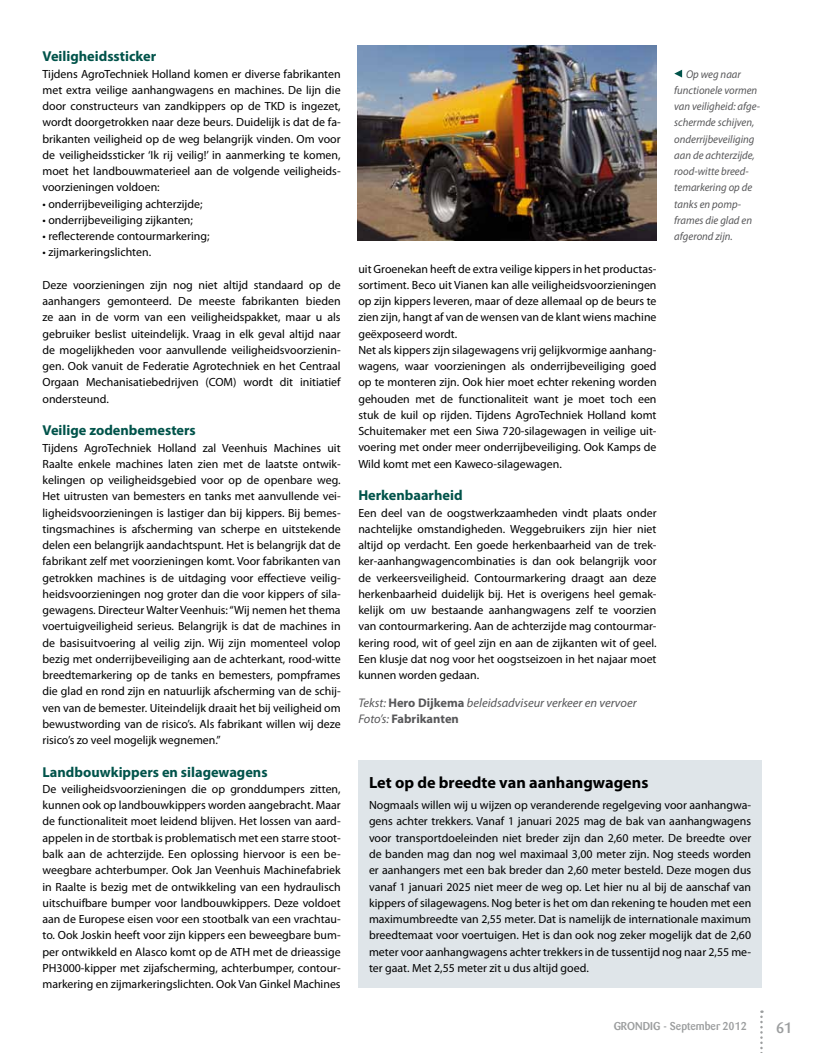
<style>
.page{position:relative;width:815px;height:1053px;background:#fff}
.page>*{position:absolute;margin:0;border:0;box-sizing:border-box;transform-origin:0 0}
.t1{font:700 16.25px "Myriad Pro";color:#000}
.t2{font:500 15px "Barmeno Pro";color:#9c9e9f}
.t3{font:700 14.38px "Myriad Pro";color:#00534a}
.t4{font:italic 12.5px/16.2px "Myriad Pro";color:#58585a}
.t5{font:11.88px/16.2px "Myriad Pro";color:#000;text-align:justify}
.t6{font:italic 11.25px/16.2px "Myriad Pro";color:#58585a;scale:.95 1}
.t7{font:500 11.25px "Barmeno Pro";color:#9c9e9f}
.s1{font-weight:700;font-style:normal}
</style>
<div class="page">
<div style="left:358px;top:760px;width:404px;height:228px;background:#dfe5e9"></div>
<img style="left:357px;top:45px;width:300px;height:195px">
<svg style="left:674px;top:70px;width:8px;height:8px"></svg>
<svg style="left:760px;top:1010px;width:3px;height:43px"></svg>
<p class="t3" style="left:43px;top:47px;width:115px">Veiligheidssticker</p>
<p class="t5" style="left:43px;top:65px;width:300px">Tijdens AgroTechniek Holland komen er diverse fabrikanten met extra veilige aanhangwagens en machines. De lijn die door constructeurs van zandkippers op de TKD is ingezet, wordt doorgetrokken naar deze beurs. Duidelijk is dat de fa&shy;brikanten veiligheid op de weg belangrijk vinden. Om voor de veiligheidssticker ‘Ik rij veilig!’ in aanmerking te komen, moet het landbouwmaterieel aan de volgende veiligheids&shy;voorzieningen voldoen:</p>
<p class="t5" style="left:43px;top:195px;width:162px">• onderrijbeveiliging achterzijde;</p>
<p class="t5" style="left:43px;top:211px;width:152px">• onderrijbeveiliging zijkanten;</p>
<p class="t5" style="left:43px;top:228px;width:169px">• reflecterende contourmarkering;</p>
<p class="t5" style="left:43px;top:244px;width:110px">• zijmarkeringslichten.</p>
<p class="t5" style="left:43px;top:276px;width:300px">Deze voorzieningen zijn nog niet altijd standaard op de aanhangers gemonteerd. De meeste fabrikanten bieden ze aan in de vorm van een veiligheidspakket, maar u als gebruiker beslist uiteindelijk. Vraag in elk geval altijd naar de mogelijkheden voor aanvullende veiligheidsvoorzienin&shy;gen. Ook vanuit de Federatie Agrotechniek en het Centraal Orgaan Mechanisatiebedrijven (COM) wordt dit initiatief ondersteund.</p>
<p class="t3" style="left:43px;top:421px;width:155px">Veilige zodenbemesters</p>
<p class="t5" style="left:43px;top:439px;width:300px">Tijdens AgroTechniek Holland zal Veenhuis Machines uit Raalte enkele machines laten zien met de laatste ontwik&shy;kelingen op veiligheidsgebied voor op de openbare weg.<br>Het uitrusten van bemesters en tanks met aanvullende vei&shy;ligheidsvoorzieningen is lastiger dan bij kippers. Bij bemes&shy;tingsmachines is afscherming van scherpe en uitstekende delen een belangrijk aandachtspunt. Het is belangrijk dat de fabrikant zelf met voorzieningen komt. Voor fabrikanten van getrokken machines is de uitdaging voor effectieve veilig&shy;heidsvoorzieningen nog groter dan die voor kippers of sila&shy;gewagens. Directeur Walter Veenhuis: “Wij nemen het thema voertuigveiligheid serieus. Belangrijk is dat de machines in de basisuitvoering al veilig zijn. Wij zijn momenteel volop bezig met onderrijbeveiliging aan de achterkant, rood-witte breedtemarkering op de tanks en bemesters, pompframes die glad en rond zijn en natuurlijk afscherming van de schij&shy;ven van de bemester. Uiteindelijk draait het bij veiligheid om bewustwording van de risico’s. Als fabrikant willen wij deze risico’s zo veel mogelijk wegnemen.”</p>
<p class="t3" style="left:43px;top:762px;width:227px">Landbouwkippers en silagewagens</p>
<p class="t5" style="left:43px;top:780px;width:300px">De veiligheidsvoorzieningen die op gronddumpers zitten, kunnen ook op landbouwkippers worden aangebracht. Maar de functionaliteit moet leidend blijven. Het lossen van aard&shy;appelen in de stortbak is problematisch met een starre stoot&shy;balk aan de achterzijde. Een oplossing hiervoor is een be&shy;weegbare achterbumper. Ook Jan Veenhuis Machinefabriek in Raalte is bezig met de ontwikkeling van een hydraulisch uitschuifbare bumper voor landbouwkippers. Deze voldoet aan de Europese eisen voor een stootbalk van een vrachtau&shy;to. Ook Joskin heeft voor zijn kippers een beweegbare bum&shy;per ontwikkeld en Alasco komt op de ATH met de drieassige PH3000-kipper met zijafscherming, achterbumper, contour&shy;markering en zijmarkeringslichten. Ook Van Ginkel Machines</p>
<p class="t5" style="left:358px;top:260px;width:300px;text-align:left">uit Groenekan heeft de extra veilige kippers in het productas&shy;sortiment. Beco uit Vianen kan alle veiligheidsvoorzieningen op zijn kippers leveren, maar of deze allemaal op de beurs te zien zijn, hangt af van de wensen van de klant wiens machine geëxposeerd wordt.<br>Net als kippers zijn silagewagens vrij gelijkvormige aanhang&shy;wagens, waar voorzieningen als onderrijbeveiliging goed op te monteren zijn. Ook hier moet echter rekening worden gehouden met de functionaliteit want je moet toch een stuk de kuil op rijden. Tijdens AgroTechniek Holland komt Schuitemaker met een Siwa 720-silagewagen in veilige uit&shy;voering met onder meer onderrijbeveiliging. Ook Kamps de Wild komt met een Kaweco-silagewagen.</p>
<p class="t3" style="left:358px;top:486px;width:106px">Herkenbaarheid</p>
<p class="t5" style="left:358px;top:504px;width:300px">Een deel van de oogstwerkzaamheden vindt plaats onder nachtelijke omstandigheden. Weggebruikers zijn hier niet altijd op verdacht. Een goede herkenbaarheid van de trek&shy;ker-aanhangwagencombinaties is dan ook belangrijk voor de verkeersveiligheid. Contourmarkering draagt aan deze herkenbaarheid duidelijk bij. Het is overigens heel gemak&shy;kelijk om uw bestaande aanhangwagens zelf te voorzien van contourmarkering. Aan de achterzijde mag contourmar&shy;kering rood, wit of geel zijn en aan de zijkanten wit of geel.<br>Een klusje dat nog voor het oogstseizoen in het najaar moet kunnen worden gedaan.</p>
<p class="t4" style="left:358px;top:694px;width:280px">Tekst: <span class="s1">Hero Dijkema</span> beleidsadviseur verkeer en vervoer<br>Foto’s: <span class="s1">Fabrikanten</span></p>
<p class="t6" style="left:674px;top:65px;width:92px;text-indent:12px">Op weg naar functionele vormen van veiligheid: afge&shy;schermde schijven, onderrijbeveiliging aan de achterzijde, rood-witte breed&shy;temarkering op de tanks en pomp&shy;frames die glad en afgerond zijn.</p>
<h1 class="t1" style="left:369px;top:771px;width:281px">Let op de breedte van aanhangwagens</h1>
<p class="t5" style="left:369px;top:796px;width:384px">Nogmaals willen wij u wijzen op veranderende regelgeving voor aanhangwa&shy;gens achter trekkers. Vanaf 1 januari 2025 mag de bak van aanhangwagens voor transportdoeleinden niet breder zijn dan 2,60 meter. De breedte over de banden mag dan nog wel maximaal 3,00 meter zijn. Nog steeds worden er aanhangers met een bak breder dan 2,60 meter besteld. Deze mogen dus vanaf 1 januari 2025 niet meer de weg op. Let hier nu al bij de aanschaf van kippers of silagewagens. Nog beter is het om dan rekening te houden met een maximumbreedte van 2,55 meter. Dat is namelijk de internationale maximum breedtemaat voor voertuigen. Het is dan ook nog zeker mogelijk dat de 2,60 meter voor aanhangwagens achter trekkers in de tussentijd nog naar 2,55 me&shy;ter gaat. Met 2,55 meter zit u dus altijd goed.</p>
<p class="t7" style="left:614px;top:1018px;width:135px">GRONDIG - September 2012</p>
<p class="t2" style="left:776px;top:1017px;width:18px">61</p>
</div>
